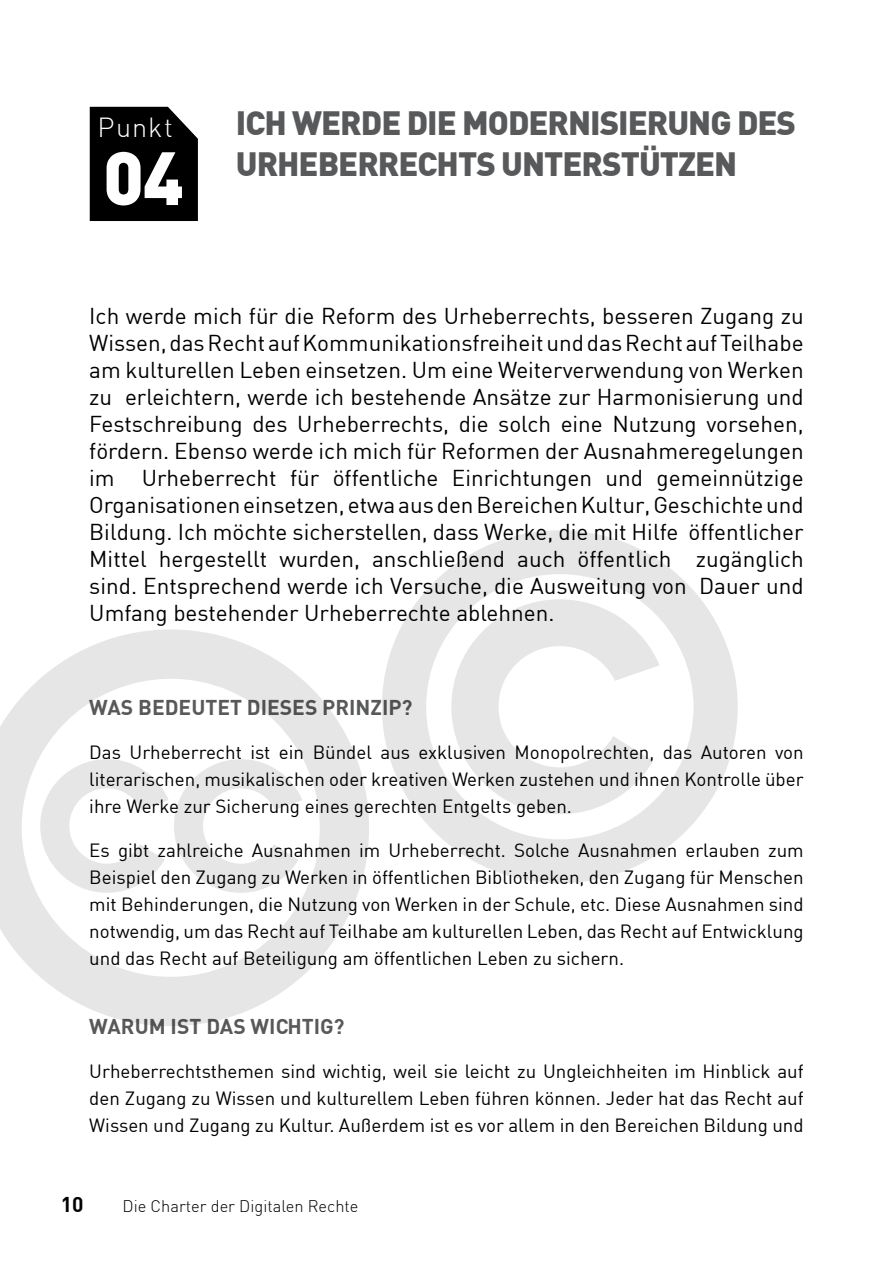
<style>
.page{position:relative;width:893px;height:1263px;background:#fff}
.page>*{position:absolute;margin:0;border:0;box-sizing:border-box;transform-origin:0 0}
.t1{font:900 74.1px "DIN";color:#fff}
.t2{font:900 33px/40.5px "DIN";letter-spacing:-.03em;color:#58595b}
.t3{font:300 27px "DIN";letter-spacing:.045em;color:#fff}
.t4{font:22.5px/27px "DIN";color:#000;text-align:justify}
.t5{font:700 21px "DIN";color:#58595b}
.t6{font:700 21px "DIN";color:#000}
.t7{font:18.75px/27px "DIN";color:#000;text-align:justify}
.t8{font:300 16.5px "DIN";color:#000}
</style>
<div class="page">
<svg style="left:0;top:629px;width:369px;height:397px"></svg>
<svg style="left:40px;top:759px;width:262px;height:134px"></svg>
<svg style="left:382px;top:530px;width:356px;height:353px;fill:#e6e6e6"></svg>
<svg style="left:451px;top:599px;width:209px;height:215px"></svg>
<div style="left:90px;top:107px;width:108px;height:114px;background:#000"></div>
<h3 class="t3" style="left:98px;top:111px;width:77px">Punkt</h3>
<h1 class="t1" style="left:103px;top:129px;width:82px">04</h1>
<h2 class="t2" style="left:236px;top:101px;width:562px">ICH WERDE DIE MODERNISIERUNG DES<br>URHEBERRECHTS UNTERSTÜTZEN</h2>
<p class="t4" style="left:89px;top:302px;width:716px">Ich werde mich für die Reform des Urheberrechts, besseren Zugang zu Wissen, das Recht auf Kommunikationsfreiheit und das Recht auf Teilhabe am kulturellen Leben einsetzen. Um eine Weiterverwendung von Werken zu erleichtern, werde ich bestehende Ansätze zur Harmonisierung und Festschreibung des Urheberrechts, die solch eine Nutzung vorsehen, fördern. Ebenso werde ich mich für Reformen der Ausnahmeregelungen im Urheberrecht für öffentliche Einrichtungen und gemeinnützige Organisationen einsetzen, etwa aus den Bereichen Kultur, Geschichte und Bildung. Ich möchte sicherstellen, dass Werke, die mit Hilfe öffentlicher Mittel hergestellt wurden, anschließend auch öffentlich zugänglich sind. Entsprechend werde ich Versuche, die Ausweitung von Dauer und Umfang bestehender Urheberrechte ablehnen.</p>
<p class="t5" style="left:89px;top:694px;width:16px">WAS</p>
<p class="t5" style="left:138px;top:694px;width:14px">BEDE</p>
<p class="t5" style="left:191px;top:694px;width:27px">UTET</p>
<p class="t5" style="left:247px;top:694px;width:13px">DIESES</p>
<p class="t5" style="left:322px;top:694px;width:13px">PRIN</p>
<p class="t5" style="left:371px;top:694px;width:44px">ZI P?</p>
<p class="t7" style="left:89px;top:739px;width:716px">Das Urheberrecht ist ein Bündel aus exklusiven Monopolrechten, das Autoren von literarischen, musikalischen oder kreativen Werken zustehen und ihnen Kontrolle über ihre Werke zur Sicherung eines gerechten Entgelts geben.</p>
<p class="t7" style="left:89px;top:837px;width:716px">Es gibt zahlreiche Ausnahmen im Urheberrecht. Solche Ausnahmen erlauben zum Beispiel den Zugang zu Werken in öffentlichen Bibliotheken, den Zugang für Menschen mit Behinderungen, die Nutzung von Werken in der Schule, etc. Diese Ausnahmen sind notwendig, um das Recht auf Teilhabe am kulturellen Leben, das Recht auf Entwicklung und das Recht auf Beteiligung am öffentlichen Leben zu sichern.</p>
<p class="t5" style="left:89px;top:1013px;width:16px">WAR</p>
<p class="t5" style="left:135px;top:1013px;width:85px">UMIST DAS</p>
<p class="t5" style="left:251px;top:1013px;width:30px">WICHTIG</p>
<p class="t5" style="left:334px;top:1013px;width:12px">?</p>
<p class="t7" style="left:89px;top:1058px;width:716px">Urheberrechtsthemen sind wichtig, weil sie leicht zu Ungleichheiten im Hinblick auf den Zugang zu Wissen und kulturellem Leben führen können. Jeder hat das Recht auf Wissen und Zugang zu Kultur. Außerdem ist es vor allem in den Bereichen Bildung und</p>
<p class="t6" style="left:61px;top:1190px;width:24px">10</p>
<p class="t8" style="left:123px;top:1195px;width:237px">Die Charter der Digitalen Rechte</p>
</div>
